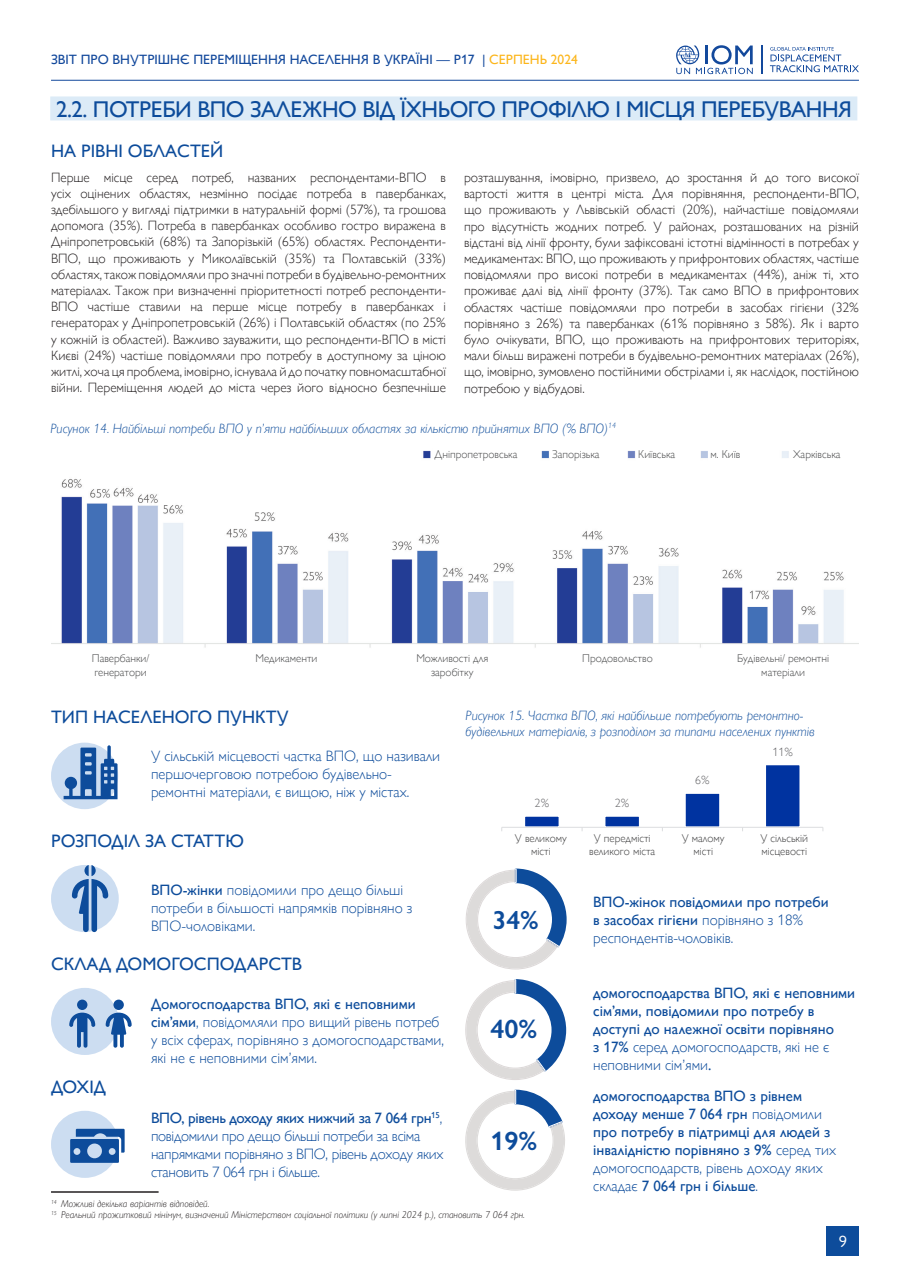
<style>
.page{position:relative;width:910px;height:1280px;background:#fff}
.page>*{position:absolute;margin:0;border:0;box-sizing:border-box;transform-origin:0 0}
.numb_section{font:600 26.55px "Gill Sans Nova";color:#0d4c9b}
.numb_section-2{font:600 26.25px "Gill Sans Nova";color:#0d4c9b}
.t1{font:22.8px "Gill Sans Nova";letter-spacing:-.02em;color:#0d4c9b}
.HEADING_1{font:18px "Gill Sans Nova";color:#0d4c9b}
.t2{font:16.5px "Gill Sans Nova";color:#fff}
.Heading_2{font:500 15px/18px "Gill Sans Nova";color:#0d4c9b}
.Heading_2-2{font:300 15px/18px "Gill Sans Nova";color:#0d4c9b}
.Heading_2-3{font:300 15px/18px "Gill Sans Nova";letter-spacing:-.02em;color:#0d4c9b}
.basic{font:300 13.5px/16.2px "Gill Sans Nova";color:#231f20;text-align:justify}
.title_pic{font:italic 300 13.5px/16.2px "Gill Sans Nova";color:#0d4c9b}
.t3{font:500 13.5px "Gill Sans Nova";color:#13499c}
.t4{font:300 11.85px "Gill Sans Nova";color:#76787b}
.t5{font:300 11.85px "Gill Sans Nova";color:#636366}
.basic-2{font:300 11.25px/13.5px "Gill Sans Nova";color:#494a4b;text-align:center}
.basic-3{font:300 11.25px/13.5px "Gill Sans Nova";color:#3e3e3f;text-align:center}
.t6{font:italic 300 9.9px "Gill Sans Nova";color:#231f20}
.s1{color:#fcb61c}
.s2{font-weight:500}
.s3{font-weight:300}
</style>
<div class="page">
<hr style="left:51px;top:80px;width:808px;height:1px;background:#13499c">
<svg style="left:761px;top:45px;width:1px;height:29px"></svg>
<svg style="left:676px;top:45px;width:77px;height:29px"></svg>
<svg style="left:770px;top:47px;width:89px;height:25px"></svg>
<div style="left:827px;top:1226px;width:32px;height:29px;background:#0d4c9b"></div>
<div style="left:51px;top:988px;width:68px;height:67px;background:#ccddf1;border-radius:50%"></div>
<svg style="left:69px;top:1013px;width:26px;height:35px"></svg>
<div style="left:77px;top:999px;width:10px;height:11px;background:#0d4c9b;border-radius:50%"></div>
<svg style="left:106px;top:1013px;width:26px;height:35px"></svg>
<div style="left:113px;top:999px;width:11px;height:11px;background:#0d4c9b;border-radius:50%"></div>
<div style="left:51px;top:865px;width:68px;height:67px;background:#ccddf1;border-radius:50%"></div>
<svg style="left:72px;top:865px;width:36px;height:67px"></svg>
<div style="left:51px;top:743px;width:67px;height:66px;background:#ccddf1;border-radius:50%"></div>
<svg style="left:64px;top:745px;width:54px;height:54px"></svg>
<div style="left:51px;top:1111px;width:68px;height:67px;background:#ccddf1;border-radius:50%"></div>
<svg style="left:70px;top:1129px;width:55px;height:34px"></svg>
<div style="left:50px;top:96px;width:807px;height:24px;background:#dcebf7"></div>
<hr style="left:51px;top:1191px;width:108px;height:2px;background:#231f20">
<img style="left:51px;top:450px;width:808px;height:198px">
<svg style="left:465px;top:1090px;width:100px;height:101px"></svg>
<svg style="left:465px;top:765px;width:359px;height:205px"></svg>
<svg style="left:465px;top:979px;width:101px;height:101px"></svg>
<div style="left:708px;top:448px;width:51px;height:15px;background:#fff"></div>
<div style="left:636px;top:448px;width:51px;height:15px;background:#fff"></div>
<div style="left:550px;top:448px;width:63px;height:15px;background:#fff"></div>
<div style="left:791px;top:448px;width:63px;height:15px;background:#fff"></div>
<div style="left:508px;top:832px;width:65px;height:25px;background:#fff"></div>
<div style="left:578px;top:832px;width:88px;height:35px;background:#fff"></div>
<div style="left:669px;top:832px;width:69px;height:34px;background:#fff"></div>
<div style="left:740px;top:832px;width:88px;height:35px;background:#fff"></div>
<div style="left:432px;top:448px;width:88px;height:15px;background:#fff"></div>
<p class="t3" style="left:51px;top:51px;width:528px">ЗВІТ ПРО ВНУТРІШНЄ ПЕРЕМІЩЕННЯ НАСЕЛЕННЯ В УКРАЇНІ — Р17 | <span class="s1">СЕРПЕНЬ 2024</span></p>
<p class="t1" style="left:56px;top:96px;width:797px">2.2. ПОТРЕБИ ВПО ЗАЛЕЖНО ВІД ЇХНЬОГО ПРОФІЛЮ І МІСЦЯ ПЕРЕБУВАННЯ</p>
<p class="HEADING_1" style="left:51px;top:140px;width:174px">НА РІВНІ ОБЛАСТЕЙ</p>
<p class="basic" style="left:51px;top:169px;width:396px">Перше місце серед потреб, названих респондентами-ВПО в усіх оцінених областях, незмінно посідає потреба в павербанках, здебільшого у вигляді підтримки в натуральній формі (57%), та грошова допомога (35%). Потреба в павербанках особливо гостро виражена в Дніпропетровській (68%) та Запорізькій (65%) областях. Респонденти-ВПО, що проживають у Миколаївській (35%) та Полтавській (33%) областях, також повідомляли про значні потреби в будівельно-ремонтних матеріалах. Також при визначенні пріоритетності потреб респонденти-ВПО частіше ставили на перше місце потребу в павербанках і генераторах у Дніпропетровській (26%) і Полтавській областях (по 25% у кожній із областей). Важливо зауважити, що респонденти-ВПО в місті Києві (24%) частіше повідомляли про потребу в доступному за ціною житлі, хоча ця проблема, імовірно, існувала й до початку повномасштабної війни. Переміщення людей до міста через його відносно безпечніше</p>
<p class="basic" style="left:464px;top:169px;width:396px">розташування, імовірно, призвело, до зростання й до того високої вартості життя в центрі міста. Для порівняння, респонденти-ВПО, що проживають у Львівській області (20%), найчастіше повідомляли про відсутність жодних потреб. У районах, розташованих на різній відстані від лінії фронту, були зафіксовані істотні відмінності в потребах у медикаментах: ВПО, що проживають у прифронтових областях, частіше повідомляли про високі потреби в медикаментах (44%), аніж ті, хто проживає далі від лінії фронту (37%). Так само ВПО в прифронтових областях частіше повідомляли про потреби в засобах гігієни (32% порівняно з 26%) та павербанках (61% порівняно з 58%). Як і варто було очікувати, ВПО, що проживають на прифронтових територіях, мали більш виражені потреби в будівельно-ремонтних матеріалах (26%), що, імовірно, зумовлено постійними обстрілами і, як наслідок, постійною потребою у відбудові.</p>
<p class="title_pic" style="left:50px;top:420px;width:567px">Рисунок 14. Найбільші потреби ВПО у п’яти найбільших областях за кількістю прийнятих ВПО (% ВПО)<sup>14</sup></p>
<p class="basic-2" style="left:435px;top:447px;width:84px">Дніпропетровська</p>
<p class="basic-2" style="left:552px;top:447px;width:49px">Запорізька</p>
<p class="basic-2" style="left:638px;top:447px;width:39px">Київська</p>
<p class="basic-2" style="left:710px;top:447px;width:31px">м. Київ</p>
<p class="basic-2" style="left:793px;top:447px;width:49px">Харківська</p>
<p class="basic-2" style="left:92px;top:652px;width:59px;text-align:left">Павербанки/ генератори</p>
<p class="basic-2" style="left:255px;top:652px;width:64px">Медикаменти</p>
<p class="basic-2" style="left:416px;top:652px;width:73px">Можливості для заробітку</p>
<p class="basic-2" style="left:582px;top:652px;width:72px">Продовольство</p>
<p class="basic-2" style="left:737px;top:652px;width:93px">Будівельні/ ремонтні матеріали</p>
<p class="HEADING_1" style="left:51px;top:706px;width:239px">ТИП НАСЕЛЕНОГО ПУНКТУ</p>
<p class="Heading_2-2" style="left:151px;top:747px;width:291px">У сільській місцевості частка ВПО, що називали першочерговою потребою будівельно&shy;ремонтні матеріали, є вищою, ніж у містах.</p>
<p class="HEADING_1" style="left:51px;top:830px;width:194px">РОЗПОДІЛ ЗА СТАТТЮ</p>
<p class="Heading_2-2" style="left:151px;top:881px;width:263px"><span class="s2">ВПО-жінки</span> повідомили про дещо більші потреби в більшості напрямків порівняно з<br>ВПО-чоловіками.</p>
<p class="HEADING_1" style="left:51px;top:953px;width:252px">СКЛАД ДОМОГОСПОДАРСТВ</p>
<p class="Heading_2-2" style="left:151px;top:995px;width:294px"><span class="s2">Домогосподарства ВПО, які є неповними сім’ями</span>, повідомляли про вищий рівень потреб у всіх сферах, порівняно з домогосподарствами, які не є неповними сім’ями.</p>
<p class="HEADING_1" style="left:51px;top:1076px;width:56px">ДОХІД</p>
<p class="Heading_2-3" style="left:151px;top:1109px;width:294px"><span class="s2">ВПО, рівень доходу яких нижчий за 7 064 грн</span><sup>15</sup>, повідомили про дещо більші потреби за всіма напрямками порівняно з ВПО, рівень доходу яких становить 7 064 грн і більше.</p>
<p class="title_pic" style="left:466px;top:707px;width:351px">Рисунок 15. Частка ВПО, які найбільше потребують ремонтно&shy;будівельних матеріалів, з розподілом за типами населених пунктів</p>
<p class="t5" style="left:535px;top:796px;width:16px">2%</p>
<p class="t5" style="left:615px;top:796px;width:16px">2%</p>
<p class="t5" style="left:695px;top:773px;width:16px">6%</p>
<p class="t5" style="left:772px;top:745px;width:22px">11%</p>
<p class="basic-3" style="left:515px;top:831px;width:53px">У великому місті</p>
<p class="basic-3" style="left:589px;top:831px;width:68px">У передмісті великого міста</p>
<p class="basic-3" style="left:682px;top:831px;width:44px">У малому місті</p>
<p class="basic-3" style="left:760px;top:831px;width:49px;text-align:left">У сільській місцевості</p>
<p class="t4" style="left:520px;top:837px;width:46px">Large city</p>
<p class="t4" style="left:583px;top:837px;width:81px">Suburb of a large</p>
<p class="t4" style="left:675px;top:837px;width:53px">Small town</p>
<p class="t4" style="left:743px;top:837px;width:78px">Rural area/village</p>
<p class="numb_section-2" style="left:492px;top:903px;width:48px">34%</p>
<p class="numb_section" style="left:490px;top:1012px;width:49px">40%</p>
<p class="numb_section" style="left:490px;top:1125px;width:49px">19%</p>
<p class="Heading_2" style="left:593px;top:893px;width:237px">ВПО-жінок повідомили про потреби в засобах гігієни <span class="s3">порівняно з 18% респондентів-чоловіків.</span></p>
<p class="Heading_2" style="left:593px;top:984px;width:264px">домогосподарства ВПО, які є неповними сім’ями, повідомили про потребу в доступі до належної освіти порівняно<br>з 17% <span class="s3">серед домогосподарств, які не є неповними сім’ями</span>.</p>
<p class="Heading_2" style="left:593px;top:1086px;width:244px">домогосподарства ВПО з рівнем доходу менше 7 064 грн <span class="s3">повідомили </span>про потребу в підтримці для людей з інвалідністю порівняно з 9% <span class="s3">серед тих домогосподарств, рівень доходу яких складає</span> 7 064 грн і більше<span class="s3">.</span></p>
<p class="t6" style="left:51px;top:1198px;width:160px"><sup>14</sup> Можливі декілька варіантів відповідей.</p>
<p class="t6" style="left:51px;top:1209px;width:475px"><sup>15</sup> Реальний прожитковий мінімум, визначений Міністерством соціальної політики (у липні 2024 р.), становить 7 064 грн.</p>
<p class="t2" style="left:839px;top:1231px;width:10px">9</p>
</div>
